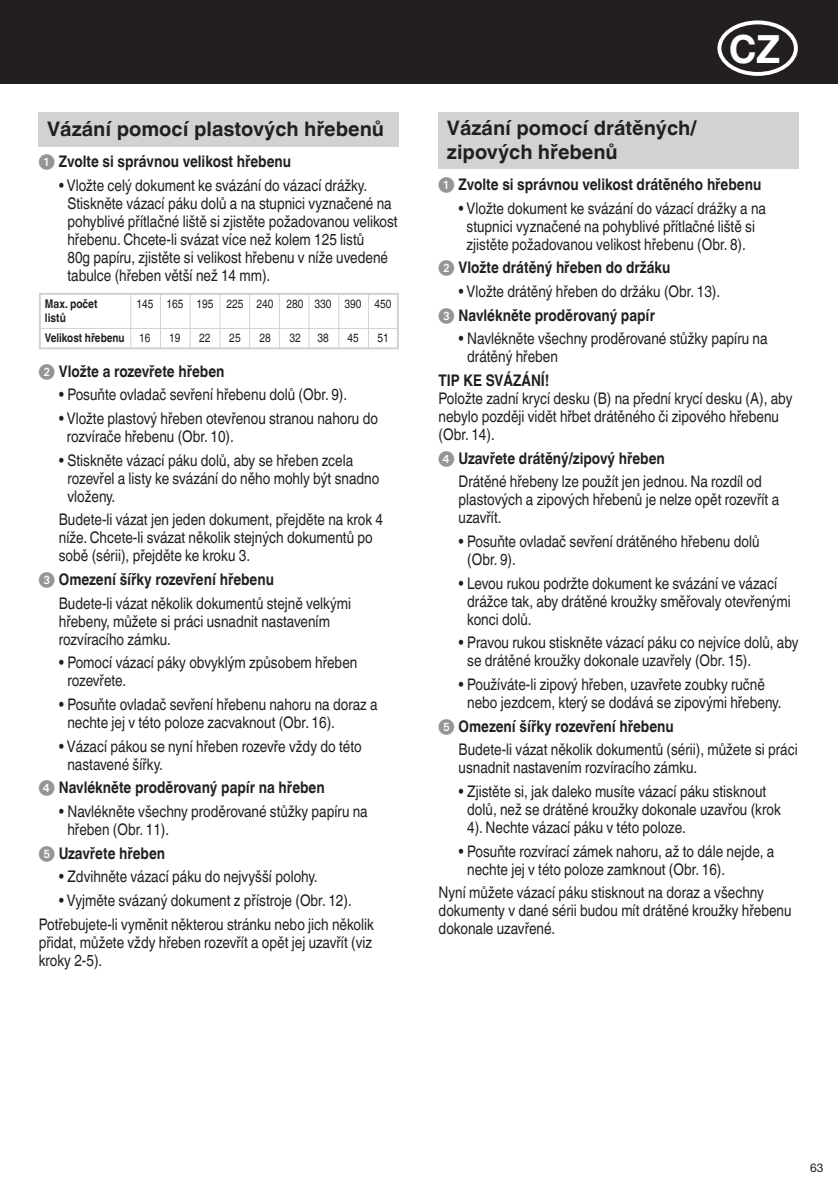
<style>
.page{position:relative;width:838px;height:1192px;background:#fff}
.page>*{position:absolute;margin:0;border:0;box-sizing:border-box;transform-origin:0 0}
.t1{font:700 39px "Helvetica Neue";color:#fff;scale:.95 1}
.t2{font:700 20px/24px "Helvetica Linotype";color:#231f20}
.t3{font:16px/18px "Helvetica Linotype";color:#231f20;scale:.85 1}
.t4{font:700 16px "Helvetica Linotype";color:#231f20;scale:.85 1}
.t5{font:12px "Helvetica Linotype";color:#231f20;scale:.85 1}
.t6{font:700 12px/19.6px "Helvetica Linotype";color:#231f20;scale:.85 1}
.t7{font:12px "Helvetica Neue";color:#231f20}
.s1{font-family:"European Pi One";font-weight:400;color:#939598}
.s2{font-weight:400}
.s3{font-family:"European Pi One";color:#939598}
.s4{font-weight:700}
</style>
<div class="page">
<div style="left:0;top:0;width:838px;height:84px;background:#231f20"></div>
<div style="left:39px;top:113px;width:360px;height:34px;background:#d1d2d4"></div>
<div style="left:39px;top:293px;width:360px;height:56px;border:2px solid #d1d2d4"></div>
<hr style="left:40px;top:328px;width:359px;height:1px;background:#d1d2d4">
<hr style="left:368px;top:293px;width:1px;height:56px;background:#d1d2d4">
<hr style="left:338px;top:293px;width:1px;height:56px;background:#d1d2d4">
<hr style="left:309px;top:293px;width:1px;height:56px;background:#d1d2d4">
<hr style="left:279px;top:293px;width:1px;height:56px;background:#d1d2d4">
<hr style="left:249px;top:293px;width:1px;height:56px;background:#d1d2d4">
<hr style="left:219px;top:293px;width:1px;height:56px;background:#d1d2d4">
<hr style="left:190px;top:293px;width:1px;height:56px;background:#d1d2d4">
<hr style="left:160px;top:293px;width:1px;height:56px;background:#d1d2d4">
<hr style="left:130px;top:293px;width:1px;height:56px;background:#d1d2d4">
<div style="left:439px;top:113px;width:360px;height:56px;background:#d1d2d4"></div>
<p class="t2" style="left:47px;top:117px;width:338px">Vázání pomocí plastových hřebenů</p>
<p class="t4" style="left:39px;top:152px;width:298px"><span class="s1">1</span> Zvolte si správnou velikost hřebenu</p>
<p class="t3" style="left:67px;top:176px;width:390px;text-indent:-9px">• Vložte celý dokument ke svázání do vázací drážky.<br>Stiskněte vázací páku dolů a na stupnici vyznačené na pohyblivé přítlačné liště si zjistěte požadovanou velikost hřebenu. Chcete-li svázat více než kolem 125 listů<br>80g papíru, zjistěte si velikost hřebenu v níže uvedené tabulce (hřeben větší než 14 mm).</p>
<p class="t6" style="left:45px;top:294px;width:63px">Max. počet</p>
<p class="t5" style="left:136px;top:297px;width:301px">145 165 195 225 240 280 330 390 450</p>
<p class="t6" style="left:45px;top:308px;width:126px">listů<br>Velikost hřebenu <span class="s2">16</span></p>
<p class="t5" style="left:169px;top:330px;width:15px">19</p>
<p class="t5" style="left:199px;top:330px;width:15px">22</p>
<p class="t5" style="left:229px;top:330px;width:15px">25</p>
<p class="t5" style="left:259px;top:330px;width:15px">28</p>
<p class="t5" style="left:289px;top:330px;width:15px">32</p>
<p class="t5" style="left:317px;top:330px;width:15px">38</p>
<p class="t5" style="left:347px;top:330px;width:15px">45</p>
<p class="t5" style="left:377px;top:330px;width:15px">51</p>
<p class="t4" style="left:39px;top:362px;width:220px"><span class="s1">2</span> Vložte a rozevřete hřeben</p>
<p class="t3" style="left:59px;top:386px;width:341px">• Posuňte ovladač sevření hřebenu dolů (Obr. 9).</p>
<p class="t3" style="left:67px;top:409px;width:368px;text-indent:-8px">• Vložte plastový hřeben otevřenou stranou nahoru do rozvírače hřebenu (Obr. 10).</p>
<p class="t3" style="left:67px;top:451px;width:368px;text-indent:-9px">• Stiskněte vázací páku dolů, aby se hřeben zcela rozevřel a listy ke svázání do něho mohly být snadno vloženy.</p>
<p class="t3" style="left:59px;top:511px;width:383px">Budete-li vázat jen jeden dokument, přejděte na krok 4 níže. Chcete-li svázat několik stejných dokumentů po sobě (sérii), přejděte ke kroku 3.</p>
<p class="t3" style="left:59px;top:568px;width:345px;line-height:23.6px;text-indent:-20px"><span class="s3">3</span> <span class="s4">Omezení šířky rozevření hřebenu<br></span>Budete-li vázat několik dokumentů stejně velkými</p>
<p class="t3" style="left:59px;top:612px;width:321px">hřebeny, můžete si práci usnadnit nastavením rozvíracího zámku.</p>
<p class="t3" style="left:67px;top:654px;width:343px;text-indent:-9px">• Pomocí vázací páky obvyklým způsobem hřeben rozevřete.</p>
<p class="t3" style="left:67px;top:695px;width:366px;text-indent:-9px">• Posuňte ovladač sevření hřebenu nahoru na doraz a nechte jej v této poloze zacvaknout (Obr. 16).</p>
<p class="t3" style="left:67px;top:737px;width:348px;text-indent:-9px">• Vázací pákou se nyní hřeben rozevře vždy do této nastavené šířky.</p>
<p class="t4" style="left:39px;top:778px;width:338px"><span class="s1">4</span> Navlékněte proděrovaný papír na hřeben</p>
<p class="t3" style="left:67px;top:802px;width:355px;text-indent:-9px">• Navlékněte všechny proděrované stůžky papíru na hřeben (Obr. 11).</p>
<p class="t4" style="left:39px;top:844px;width:150px"><span class="s1">5</span> Uzavřete hřeben</p>
<p class="t3" style="left:59px;top:868px;width:306px">• Zdvihněte vázací páku do nejvyšší polohy.</p>
<p class="t3" style="left:39px;top:889px;width:396px;line-height:23.6px;text-align:center">• Vyjměte svázaný dokument z přístroje (Obr. 12).<br>Potřebujete-li vyměnit některou stránku nebo jich několik</p>
<p class="t3" style="left:39px;top:933px;width:394px">přidat, můžete vždy hřeben rozevřít a opět jej uzavřít (viz kroky 2-5).</p>
<h1 class="t1" style="left:717px;top:25px;width:88px">□C Z</h1>
<p class="t2" style="left:447px;top:116px;width:251px">Vázání pomocí drátěných/ zipových hřebenů</p>
<p class="t4" style="left:439px;top:175px;width:381px"><span class="s1">1</span> Zvolte si správnou velikost drátěného hřebenu</p>
<p class="t3" style="left:466px;top:199px;width:354px;text-indent:-8px">• Vložte dokument ke svázání do vázací drážky a na stupnici vyznačené na pohyblivé přítlačné liště si zjistěte požadovanou velikost hřebenu (Obr. 8).</p>
<p class="t4" style="left:439px;top:258px;width:274px"><span class="s1">2</span> Vložte drátěný hřeben do držáku</p>
<p class="t3" style="left:439px;top:280px;width:333px;line-height:23.6px;text-indent:20px">• Vložte drátěný hřeben do držáku (Obr. 13).<br><span class="s3">3</span> <span class="s4">Navlékněte proděrovaný papír</span></p>
<p class="t3" style="left:467px;top:330px;width:355px;text-indent:-9px">• Navlékněte všechny proděrované stůžky papíru na drátěný hřeben</p>
<p class="t4" style="left:438px;top:371px;width:132px">TIP KE SVÁZÁNÍ!</p>
<p class="t3" style="left:438px;top:389px;width:418px">Položte zadní krycí desku (B) na přední krycí desku (A), aby nebylo později vidět hřbet drátěného či zipového hřebenu (Obr. 14).</p>
<p class="t3" style="left:459px;top:446px;width:358px;line-height:23.6px;text-indent:-20px"><span class="s3">4</span> <span class="s4">Uzavřete drátěný/zipový hřeben<br></span>Drátěné hřebeny lze použít jen jednou. Na rozdíl od</p>
<p class="t3" style="left:459px;top:491px;width:379px">plastových a zipových hřebenů je nelze opět rozevřít a uzavřít.</p>
<p class="t3" style="left:467px;top:532px;width:345px;text-indent:-9px">• Posuňte ovladač sevření drátěného hřebenu dolů (Obr. 9).</p>
<p class="t3" style="left:467px;top:574px;width:382px;text-indent:-9px">• Levou rukou podržte dokument ke svázání ve vázací drážce tak, aby drátěné kroužky směřovaly otevřenými konci dolů.</p>
<p class="t3" style="left:467px;top:634px;width:391px;text-indent:-9px">• Pravou rukou stiskněte vázací páku co nejvíce dolů, aby se drátěné kroužky dokonale uzavřely (Obr. 15).</p>
<p class="t3" style="left:467px;top:675px;width:371px;text-indent:-9px">• Používáte-li zipový hřeben, uzavřete zoubky ručně nebo jezdcem, který se dodává se zipovými hřebeny.</p>
<p class="t3" style="left:459px;top:714px;width:400px;line-height:23.6px;text-indent:-20px"><span class="s3">5</span> <span class="s4">Omezení šířky rozevření hřebenu<br></span>Budete-li vázat několik dokumentů (sérii), můžete si práci</p>
<p class="t3" style="left:459px;top:759px;width:282px">usnadnit nastavením rozvíracího zámku.</p>
<p class="t3" style="left:467px;top:782px;width:370px;text-indent:-9px">• Zjistěte si, jak daleko musíte vázací páku stisknout dolů, než se drátěné kroužky dokonale uzavřou (krok<br>4). Nechte vázací páku v této poloze.</p>
<p class="t3" style="left:467px;top:842px;width:363px;text-indent:-9px">• Posuňte rozvírací zámek nahoru, až to dále nejde, a nechte jej v této poloze zamknout (Obr. 16).</p>
<p class="t3" style="left:438px;top:884px;width:417px">Nyní můžete vázací páku stisknout na doraz a všechny dokumenty v dané sérii budou mít drátěné kroužky hřebenu dokonale uzavřené.</p>
<p class="t7" style="left:810px;top:1160px;width:15px">63</p>
</div>
